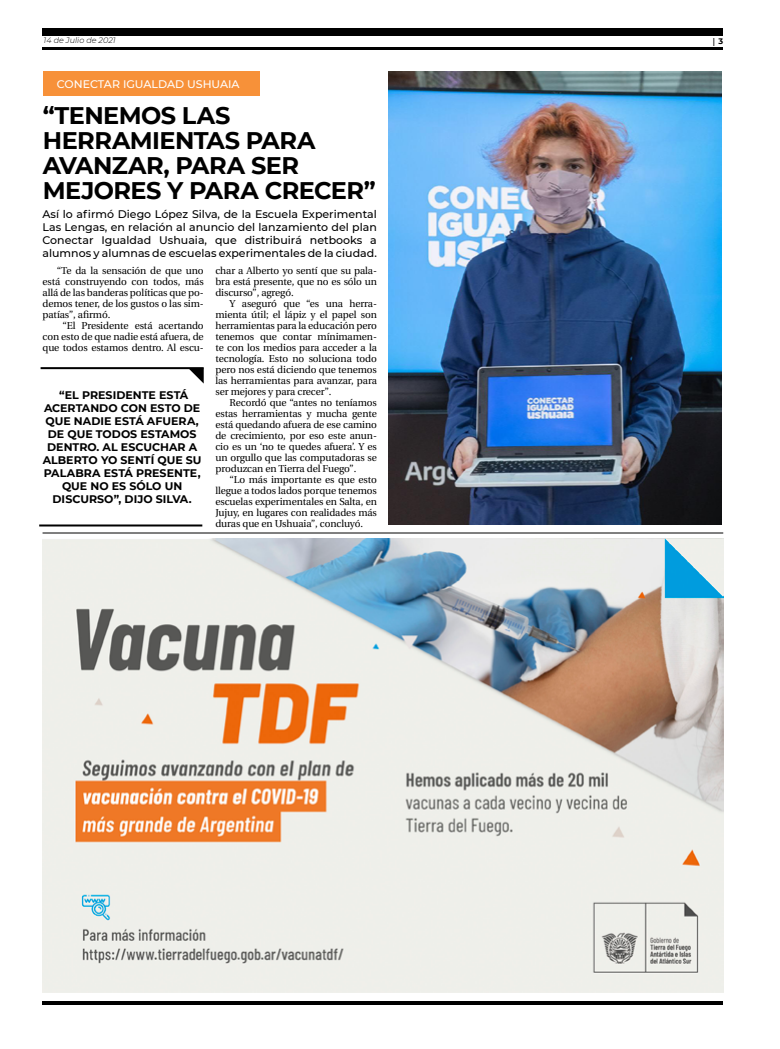
<style>
.page{position:relative;width:780px;height:1049px;background:#fff}
.page>*{position:absolute;margin:0;border:0;box-sizing:border-box;transform-origin:0 0}
.t1{font:700 24px/25px "Montserrat";letter-spacing:-.025em;color:#000}
.t2{font:500 11px/13px "Montserrat";color:#000;text-align:justify}
.t3{font:700 11px "Montserrat";letter-spacing:-.005em;color:#000}
.t4{font:500 11px "Montserrat";color:#fff}
.t5{font:10px/11px "Utopia";letter-spacing:-.01em;color:#000;text-align:justify}
.t6{font:italic 300 8px "Montserrat";color:#000}
.t7{font:700 8px "Utopia";color:#000}
.s1{font-family:"Montserrat"}
</style>
<div class="page">
<hr style="left:43px;top:48px;width:680px;height:2px;background:#000">
<div style="left:43px;top:28px;width:680px;height:7px;background:#000"></div>
<hr style="left:43px;top:1001px;width:680px;height:4px;background:#000">
<img style="left:42px;top:538px;width:681px;height:454px">
<hr style="left:43px;top:532px;width:680px;height:1px;background:#000">
<div style="left:43px;top:72px;width:216px;height:24px;background:#f79139"></div>
<img style="left:388px;top:72px;width:333px;height:452px">
<hr style="left:41px;top:367px;width:163px;height:2px;background:#000">
<svg style="left:188px;top:368px;width:16px;height:16px"></svg>
<hr style="left:39px;top:524px;width:163px;height:2px;background:#000">
<p class="t6" style="left:44px;top:35px;width:74px">14 de Julio de 2021</p>
<p class="t7" style="left:712px;top:37px;width:12px">| <span class="s1">3</span></p>
<p class="t4" style="left:57px;top:76px;width:184px">CONECTAR IGUALDAD USHUAIA</p>
<h1 class="t1" style="left:43px;top:102px;width:334px">“TENEMOS LAS<br>HERRAMIENTAS PARA<br>AVANZAR, PARA SER<br>MEJORES Y PARA CRECER”</h1>
<p class="t2" style="left:43px;top:207px;width:336px">Así lo afirmó Diego López Silva, de la Escuela Experimental Las Lengas, en relación al anuncio del lanzamiento del plan Conectar Igualdad Ushuaia, que distribuirá netbooks a alumnos y alumnas de escuelas experimentales de la ciudad.</p>
<p class="t5" style="left:43px;top:265px;width:163px;text-indent:14px">“Te da la sensación de que uno está construyendo con todos, más allá de las banderas políticas que po&shy;demos tener, de los gustos o las sim&shy;patías”, afirmó.</p>
<p class="t5" style="left:43px;top:320px;width:163px;text-indent:20px">“El Presidente está acertando con esto de que nadie está afuera, de que todos estamos dentro. Al escu-</p>
<p class="t5" style="left:215px;top:265px;width:163px">char a Alberto yo sentí que su pala&shy;bra está presente, que no es sólo un discurso”, agregó.</p>
<p class="t5" style="left:215px;top:298px;width:163px;text-indent:14px">Y aseguró que “es una herra&shy;mienta útil; el lápiz y el papel son herramientas para la educación pero tenemos que contar mínimamen&shy;te con los medios para acceder a la tecnología. Esto no soluciona todo pero nos está diciendo que tenemos las herramientas para avanzar, para ser mejores y para crecer”.</p>
<p class="t5" style="left:215px;top:397px;width:163px;text-indent:14px">Recordó que “antes no teníamos estas herramientas y mucha gente está quedando afuera de ese camino de crecimiento, por eso este anun&shy;cio es un ‘no te quedes afuera’. Y es un orgullo que las computadoras se produzcan en Tierra del Fuego”.</p>
<p class="t5" style="left:215px;top:474px;width:163px;text-indent:14px">“Lo más importante es que esto llegue a todos lados porque tenemos escuelas experimentales en Salta, en Jujuy, en lugares con realidades más duras que en Ushuaia”, concluyó.</p>
<p class="t3" style="left:59px;top:387px;width:39px">“EL PRESIDENTE</p>
<p class="t3" style="left:159px;top:387px;width:9px">ESTÁ</p>
<p class="t3" style="left:44px;top:400px;width:10px">ACERTANDO</p>
<p class="t3" style="left:121px;top:400px;width:10px">CON</p>
<p class="t3" style="left:150px;top:400px;width:9px">ESTO</p>
<p class="t3" style="left:184px;top:400px;width:9px">DE</p>
<p class="t3" style="left:45px;top:413px;width:37px">QUE NADIE</p>
<p class="t3" style="left:115px;top:413px;width:9px">ESTÁ</p>
<p class="t3" style="left:147px;top:413px;width:10px">AFUERA</p>
<p class="t3" style="left:196px;top:413px;width:4px">,</p>
<p class="t3" style="left:48px;top:426px;width:58px">DE QUE TODOS</p>
<p class="t3" style="left:140px;top:426px;width:9px">ESTAMOS</p>
<p class="t3" style="left:47px;top:439px;width:10px">DENTRO</p>
<p class="t3" style="left:97px;top:439px;width:34px">. AL ESCUCHAR</p>
<p class="t3" style="left:189px;top:439px;width:8px">A</p>
<p class="t3" style="left:43px;top:452px;width:18px">ALBERTO</p>
<p class="t3" style="left:101px;top:452px;width:28px">YO SENTÍ</p>
<p class="t3" style="left:157px;top:452px;width:37px">QUE SU</p>
<p class="t3" style="left:44px;top:465px;width:10px">PALABRA</p>
<p class="t3" style="left:104px;top:465px;width:9px">ESTÁ</p>
<p class="t3" style="left:136px;top:465px;width:9px">PRESENTE</p>
<p class="t3" style="left:198px;top:465px;width:4px">,</p>
<p class="t3" style="left:62px;top:478px;width:77px">QUENO ESSÓLO</p>
<p class="t3" style="left:165px;top:478px;width:9px">UN</p>
<p class="t3" style="left:52px;top:491px;width:9px">DISCURSO</p>
<p class="t3" style="left:114px;top:491px;width:19px">”, DIJO</p>
<p class="t3" style="left:156px;top:491px;width:8px">SILVA</p>
<p class="t3" style="left:189px;top:491px;width:4px">.</p>
</div>
